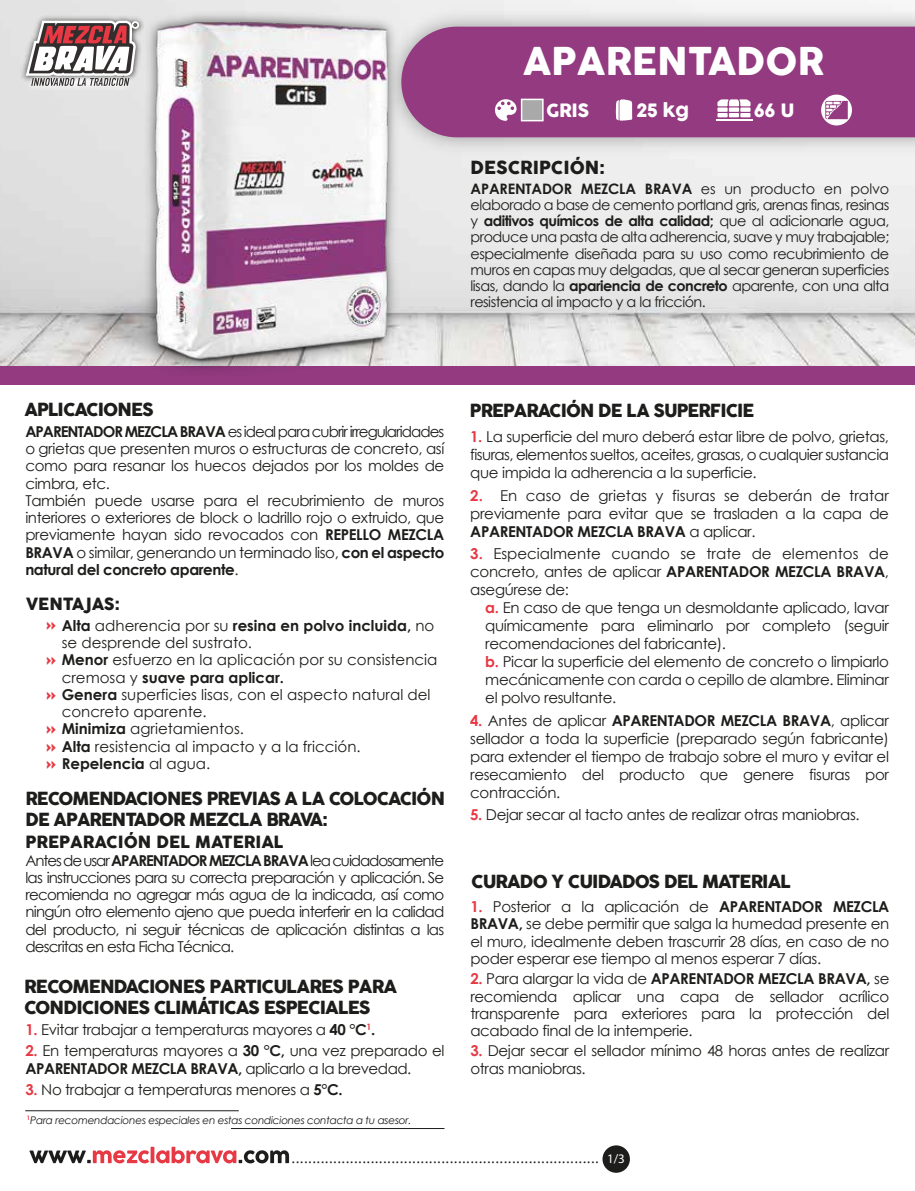
<style>
.page{position:relative;width:915px;height:1191px;background:#fff}
.page>*{position:absolute;margin:0;border:0;box-sizing:border-box;transform-origin:0 0}
.t1{font:37.5px "COCOGOOSE";color:#fff}
.t2{font:18px "COCOGOOSE";letter-spacing:-.025em;color:#fff}
.t3{font:17.7px/21.3px "COCOGOOSE";letter-spacing:-.05em;color:#1d1d1b}
.t4{font:17.7px "COCOGOOSE";color:#1d1d1b}
.t5{font:16.5px "COCOGOOSE";color:#1d1d1b}
.t6{font:15px/17.2px "Century Gothic";letter-spacing:-.025em;color:#1d1d1b;text-align:justify}
.t7{font:15px "Century Gothic";color:#1d1d1b}
.t8{font:700 15px "Century Gothic";color:#1d1d1b}
.t9{font:14.4px/16.2px "Century Gothic";letter-spacing:-.035em;color:#1d1d1b;text-align:justify}
.t10{font:italic 10.5px "Century Gothic";letter-spacing:-.025em;color:#1d1d1b}
.s1{font-weight:700}
.s2{font-weight:700;color:#e73843}
.s3{font-family:"DIN";font-weight:900;color:#e73843}
.s4{font-weight:400}
.s5{font-family:"Myriad Pro";font-size:13.05px;color:#fff}
</style>
<div class="page">
<div style="left:0;top:366px;width:914px;height:19px;background:#933a80"></div>
<img style="left:0;top:0;width:914px;height:366px">
<img style="left:440px;top:1px;width:474px;height:162px">
<div style="left:440px;top:27px;width:474px;height:110px;background:#933a80"></div>
<div style="left:602px;top:1145px;width:27px;height:27px;background:#1d1d1b;border-radius:50%"></div>
<svg style="left:29px;top:1146px;width:260px;height:17px"></svg>
<img style="left:0;top:0;width:101px;height:24px">
<div style="left:0;top:24px;width:95px;height:116px;background:#e1e1e1"></div>
<svg style="left:26px;top:21px;width:69px;height:65px"></svg>
<hr style="left:25px;top:1110px;width:214px;height:1px;background:#1d1d1b">
<hr style="left:231px;top:1128px;width:213px;height:1px;background:#1d1d1b">
<img style="left:101px;top:0;width:339px;height:366px">
<img style="left:16px;top:246px;width:79px;height:120px">
<img style="left:95px;top:6px;width:311px;height:364px">
<svg style="left:820px;top:95px;width:31px;height:30px"></svg>
<svg style="left:615px;top:98px;width:17px;height:23px"></svg>
<div style="left:520px;top:99px;width:23px;height:22px;background:#a9a9a9;border:2px solid #fff"></div>
<svg style="left:495px;top:99px;width:21px;height:22px"></svg>
<hr style="left:715px;top:119px;width:37px;height:2px;background:#fff">
<svg style="left:717px;top:99px;width:33px;height:7px"></svg>
<hr style="left:717px;top:113px;width:10px;height:4px;background:#fff">
<hr style="left:728px;top:113px;width:10px;height:4px;background:#fff">
<hr style="left:740px;top:113px;width:10px;height:4px;background:#fff">
<div style="left:717px;top:107px;width:10px;height:5px;background:#fff"></div>
<div style="left:728px;top:107px;width:10px;height:5px;background:#fff"></div>
<div style="left:740px;top:107px;width:10px;height:5px;background:#fff"></div>
<h1 class="t1" style="left:522px;top:33px;width:302px">APARENTADOR</h1>
<p class="t2" style="left:546px;top:96px;width:45px">GRIS</p>
<p class="t2" style="left:635px;top:96px;width:54px">25 kg</p>
<p class="t2" style="left:753px;top:96px;width:42px">66 U</p>
<p class="t4" style="left:470px;top:154px;width:136px">DESCRIPCIÓN:</p>
<p class="t9" style="left:470px;top:180px;width:420px"><span class="s1">APARENTADOR MEZCLA BRAVA</span> es un producto en polvo elaborado a base de cemento portland gris, arenas finas, resinas y <span class="s1">aditivos químicos de alta calidad;</span> que al adicionarle agua, produce una pasta de alta adherencia, suave y muy trabajable; especialmente diseñada para su uso como recubrimiento de muros en capas muy delgadas, que al secar generan superficies lisas, dando la <span class="s1">apariencia de concreto</span> aparente, con una alta resistencia al impacto y a la fricción.</p>
<p class="t3" style="left:24px;top:399px;width:131px">APLICACIONES</p>
<p class="t3" style="left:469px;top:400px;width:286px">PREPARACIÓN DE LA SUPERFICIE</p>
<p class="t6" style="left:25px;top:422px;width:420px;text-align:left"><span class="s1">APARENTADOR MEZCLA BRAVA</span> es ideal para cubrir irregularidades o grietas que presenten muros o estructuras de concreto, así como para resanar los huecos dejados por los moldes de cimbra, etc.<br>También puede usarse para el recubrimiento de muros interiores o exteriores de block o ladrillo rojo o extruido, que previamente hayan sido revocados con <span class="s1">REPELLO MEZCLA BRAVA</span> o similar, generando un terminado liso, <span class="s1">con el aspecto natural del concreto aparente</span>.</p>
<p class="t6" style="left:470px;top:427px;width:420px;line-height:18px"><span class="s2">1.</span> La superficie del muro deberá estar libre de polvo, grietas, fisuras, elementos sueltos, aceites, grasas, o cualquier sustancia que impida la adherencia a la superficie.</p>
<p class="t6" style="left:470px;top:486px;width:420px;line-height:18px"><span class="s2">2.</span> En caso de grietas y fisuras se deberán de tratar previamente para evitar que se trasladen a la capa de <span class="s1">APARENTADOR MEZCLA BRAVA</span> a aplicar.</p>
<p class="t6" style="left:470px;top:544px;width:420px;line-height:18px"><span class="s2">3.</span> Especialmente cuando se trate de elementos de concreto, antes de aplicar <span class="s1">APARENTADOR MEZCLA BRAVA</span>, asegúrese de:</p>
<p class="t6" style="left:485px;top:598px;width:405px;line-height:18px;text-align:left"><span class="s2">a.</span> En caso de que tenga un desmoldante aplicado, lavar químicamente para eliminarlo por completo (seguir recomendaciones del fabricante).<br><span class="s2">b.</span> Picar la superficie del elemento de concreto o limpiarlo mecánicamente con carda o cepillo de alambre. Eliminar el polvo resultante.</p>
<p class="t6" style="left:470px;top:711px;width:420px;line-height:18px"><span class="s2">4.</span> Antes de aplicar <span class="s1">APARENTADOR MEZCLA BRAVA</span>, aplicar sellador a toda la superficie (preparado según fabricante) para extender el tiempo de trabajo sobre el muro y evitar el resecamiento del producto que genere fisuras por contracción.</p>
<p class="t6" style="left:470px;top:806px;width:391px"><span class="s2">5.</span> Dejar secar al tacto antes de realizar otras maniobras.</p>
<p class="t5" style="left:26px;top:592px;width:95px">VENTAJAS:</p>
<p class="t8" style="left:46px;top:614px;width:389px"><span class="s3">»</span> Alta <span class="s4">adherencia por su</span> resina en polvo incluida, <span class="s4">no</span></p>
<p class="t7" style="left:62px;top:632px;width:192px">se desprende del sustrato.</p>
<p class="t7" style="left:46px;top:649px;width:392px"><span class="s3">»</span> <span class="s1">Menor</span> esfuerzo en la aplicación por su consistencia</p>
<p class="t8" style="left:62px;top:666px;width:224px"><span class="s4">cremosa y</span> suave para aplicar.</p>
<p class="t7" style="left:46px;top:684px;width:386px"><span class="s3">»</span> <span class="s1">Genera</span> superficies lisas, con el aspecto natural del</p>
<p class="t7" style="left:62px;top:701px;width:146px">concreto aparente.</p>
<p class="t7" style="left:46px;top:718px;width:199px"><span class="s3">»</span> <span class="s1">Minimiza</span> agrietamientos.</p>
<p class="t7" style="left:46px;top:736px;width:316px"><span class="s3">»</span> <span class="s1">Alta</span> resistencia al impacto y a la fricción.</p>
<p class="t8" style="left:46px;top:752px;width:165px"><span class="s3">»</span> Repelencia <span class="s4">al agua.</span></p>
<p class="t3" style="left:25px;top:787px;width:421px">RECOMENDACIONES PREVIAS A LA COLOCACIÓN<br>DE APARENTADOR MEZCLA BRAVA:</p>
<p class="t5" style="left:25px;top:830px;width:260px">PREPARACIÓN DEL MATERIAL</p>
<p class="t6" style="left:25px;top:851px;width:420px">Antes de usar <span class="s1">APARENTADOR MEZCLA BRAVA</span> lea cuidadosamente las instrucciones para su correcta preparación y aplicación. Se recomienda no agregar más agua de la indicada, así como ningún otro elemento ajeno que pueda interferir en la calidad del producto, ni seguir técnicas de aplicación distintas a las descritas en esta Ficha Técnica.</p>
<p class="t3" style="left:24px;top:976px;width:374px">RECOMENDACIONES PARTICULARES PARA<br>CONDICIONES CLIMÁTICAS ESPECIALES</p>
<p class="t6" style="left:26px;top:1020px;width:351px"><span class="s2">1.</span> Evitar trabajar a temperaturas mayores a <span class="s1">40 °C</span><sup>1</sup><span class="s1">.</span></p>
<p class="t6" style="left:26px;top:1042px;width:420px"><span class="s2">2.</span> En temperaturas mayores a <span class="s1">30 °C,</span> una vez preparado el<br><span class="s1">APARENTADOR MEZCLA BRAVA,</span> aplicarlo a la brevedad.</p>
<p class="t6" style="left:26px;top:1081px;width:318px"><span class="s2">3.</span> No trabajar a temperaturas menores a <span class="s1">5°C.</span></p>
<p class="t10" style="left:27px;top:1112px;width:386px"><sup>1</sup>Para recomendaciones especiales en estas condiciones contacta a tu asesor.</p>
<p class="t3" style="left:471px;top:871px;width:321px">CURADO Y CUIDADOS DEL MATERIAL</p>
<p class="t6" style="left:470px;top:898px;width:420px"><span class="s2">1.</span> Posterior a la aplicación de <span class="s1">APARENTADOR MEZCLA BRAVA,</span> se debe permitir que salga la humedad presente en el muro, idealmente deben trascurrir 28 días, en caso de no poder esperar ese tiempo al menos esperar 7 días.</p>
<p class="t6" style="left:470px;top:970px;width:420px"><span class="s2">2.</span> Para alargar la vida de <span class="s1">APARENTADOR MEZCLA BRAVA,</span> se recomienda aplicar una capa de sellador acrílico transparente para exteriores para la protección del acabado final de la intemperie.</p>
<p class="t6" style="left:470px;top:1042px;width:420px"><span class="s2">3.</span> Dejar secar el sellador mínimo 48 horas antes de realizar otras maniobras.</p>
<p class="t6" style="left:291px;top:1149px;width:335px">.......................................................................... <span class="s5">1/3</span></p>
</div>
